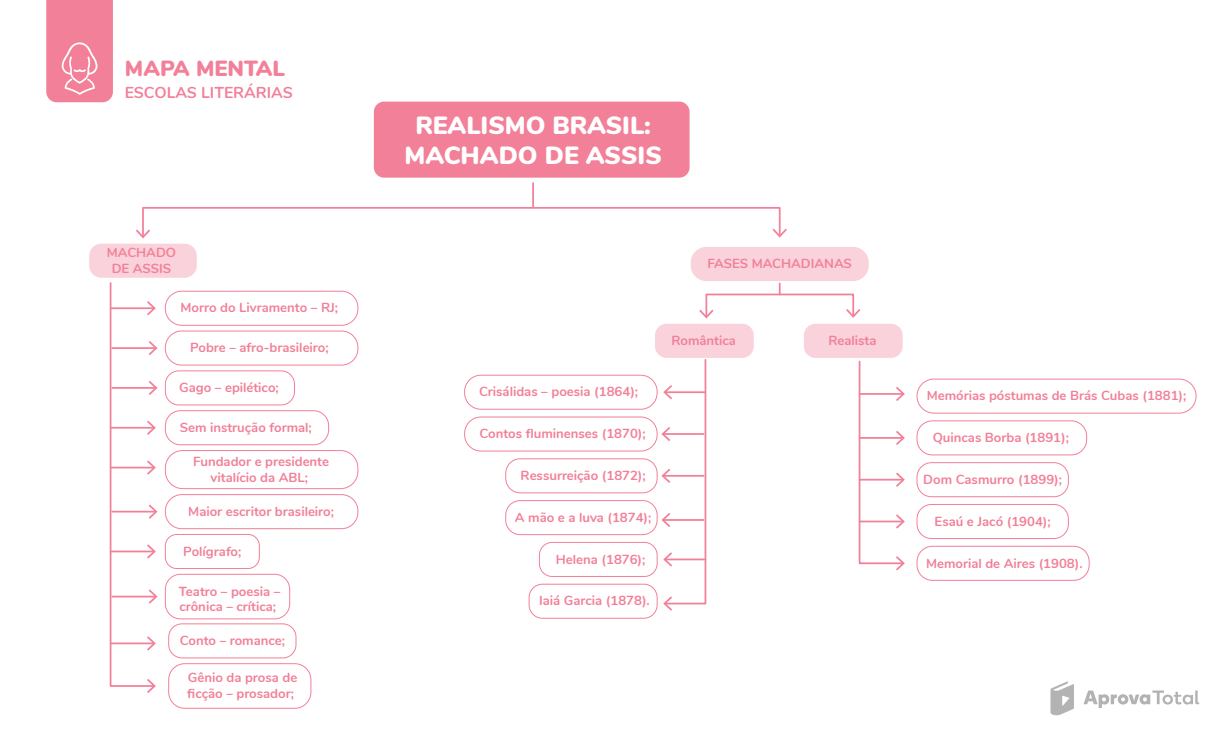
<style>
.page{position:relative;width:1230px;height:740px;background:#fff}
.page>*{position:absolute;margin:0;border:0;box-sizing:border-box;transform-origin:0 0}
.t1{font:900 24.85px/29.8px "Nunito";color:#fff;text-align:center}
.t2{font:900 21.88px "Nunito";color:#f28098}
.t3{font:700 15.75px "Nunito";color:#f28098}
.t4{font:700 13.12px/15.8px "Nunito";color:#f28098;text-align:center}
</style>
<div class="page">
<div style="left:690px;top:247px;width:178px;height:34px;background:#fad2db;border-radius:16px"></div>
<div style="left:655px;top:323px;width:99px;height:34px;background:#fad2db;border-radius:12px"></div>
<div style="left:804px;top:323px;width:98px;height:34px;background:#fad2db;border-radius:12px"></div>
<div style="left:89px;top:243px;width:108px;height:34px;background:#fad2db;border-radius:12px"></div>
<div style="left:374px;top:101px;width:315px;height:76px;background:#f28098;border-radius:10px"></div>
<svg style="left:1083px;top:690px;width:116px;height:17px"></svg>
<svg style="left:1050px;top:681px;width:24px;height:33px"></svg>
<svg style="left:136px;top:207px;width:651px;height:31px"></svg>
<div style="left:165px;top:290px;width:193px;height:35px;border:1px solid #f28098;border-radius:16px"></div>
<div style="left:464px;top:374px;width:193px;height:35px;border:1px solid #f28098;border-radius:16px"></div>
<div style="left:464px;top:416px;width:193px;height:35px;border:1px solid #f28098;border-radius:16px"></div>
<div style="left:505px;top:458px;width:152px;height:35px;border:1px solid #f28098;border-radius:14px"></div>
<div style="left:505px;top:500px;width:152px;height:34px;border:1px solid #f28098;border-radius:14px"></div>
<div style="left:539px;top:541px;width:118px;height:35px;border:1px solid #f28098;border-radius:13px"></div>
<div style="left:528px;top:583px;width:129px;height:35px;border:1px solid #f28098;border-radius:13px"></div>
<div style="left:916px;top:378px;width:280px;height:35px;border:1px solid #f28098;border-radius:17px"></div>
<div style="left:916px;top:420px;width:171px;height:35px;border:1px solid #f28098;border-radius:15px"></div>
<div style="left:916px;top:462px;width:152px;height:35px;border:1px solid #f28098;border-radius:14px"></div>
<div style="left:916px;top:503px;width:152px;height:35px;border:1px solid #f28098;border-radius:14px"></div>
<div style="left:916px;top:545px;width:173px;height:35px;border:1px solid #f28098;border-radius:15px"></div>
<div style="left:165px;top:330px;width:193px;height:35px;border:1px solid #f28098;border-radius:16px"></div>
<div style="left:165px;top:370px;width:130px;height:35px;border:1px solid #f28098;border-radius:13px"></div>
<div style="left:165px;top:410px;width:164px;height:35px;border:1px solid #f28098;border-radius:15px"></div>
<div style="left:165px;top:450px;width:193px;height:38px;border:1px solid #f28098;border-radius:17px"></div>
<div style="left:165px;top:494px;width:193px;height:34px;border:1px solid #f28098;border-radius:16px"></div>
<div style="left:165px;top:533px;width:95px;height:35px;border:1px solid #f28098;border-radius:11px"></div>
<div style="left:165px;top:573px;width:125px;height:46px;border:1px solid #f28098;border-radius:15px"></div>
<div style="left:168px;top:623px;width:128px;height:35px;border:1px solid #f28098;border-radius:13px"></div>
<div style="left:168px;top:662px;width:143px;height:46px;border:1px solid #f28098;border-radius:16px"></div>
<svg style="left:109px;top:282px;width:48px;height:410px"></svg>
<svg style="left:858px;top:360px;width:47px;height:210px"></svg>
<svg style="left:661px;top:359px;width:46px;height:251px"></svg>
<svg style="left:46px;top:0;width:67px;height:102px;background:#f2889e"></svg>
<hr style="left:532px;top:183px;width:2px;height:25px;background:#f28098">
<svg style="left:699px;top:283px;width:161px;height:35px"></svg>
<h2 class="t2" style="left:125px;top:52px;width:162px">MAPA MENTAL</h2>
<p class="t3" style="left:125px;top:80px;width:170px">ESCOLAS LITERÁRIAS</p>
<p class="t4" style="left:107px;top:244px;width:71px">MACHADO<br>DE ASSIS</p>
<p class="t4" style="left:181px;top:299px;width:159px">Morro do Livramento – RJ;</p>
<p class="t4" style="left:190px;top:339px;width:140px">Pobre – afro-brasileiro;</p>
<p class="t4" style="left:179px;top:378px;width:101px">Gago – epilético;</p>
<p class="t4" style="left:180px;top:418px;width:134px">Sem instrução formal;</p>
<p class="t4" style="left:193px;top:452px;width:137px">Fundador e presidente vitalício da ABL;</p>
<p class="t4" style="left:188px;top:502px;width:147px">Maior escritor brasileiro;</p>
<p class="t4" style="left:183px;top:542px;width:60px">Polígrafo;</p>
<p class="t4" style="left:179px;top:582px;width:103px;text-align:left">Teatro – poesia – crônica – crítica;</p>
<p class="t4" style="left:180px;top:631px;width:107px">Conto – romance;</p>
<p class="t4" style="left:187px;top:668px;width:111px;text-align:left">Gênio da prosa de ficção – prosador;</p>
<h1 class="t1" style="left:404px;top:109px;width:259px">REALISMO BRASIL:<br>MACHADO DE ASSIS</h1>
<p class="t4" style="left:707px;top:255px;width:146px">FASES MACHADIANAS</p>
<p class="t4" style="left:479px;top:383px;width:161px">Crisálidas – poesia (1864);</p>
<p class="t4" style="left:479px;top:425px;width:168px">Contos fluminenses (1870);</p>
<p class="t4" style="left:520px;top:466px;width:127px">Ressurreição (1872);</p>
<p class="t4" style="left:515px;top:508px;width:138px">A mão e a luva (1874);</p>
<p class="t4" style="left:556px;top:550px;width:91px">Helena (1876);</p>
<p class="t4" style="left:539px;top:592px;width:112px">Iaiá Garcia (1878).</p>
<p class="t4" style="left:671px;top:331px;width:66px">Romântica</p>
<p class="t4" style="left:828px;top:331px;width:50px">Realista</p>
<p class="t4" style="left:926px;top:387px;width:261px">Memórias póstumas de Brás Cubas (1881);</p>
<p class="t4" style="left:932px;top:428px;width:138px">Quincas Borba (1891);</p>
<p class="t4" style="left:923px;top:470px;width:140px">Dom Casmurro (1899);</p>
<p class="t4" style="left:934px;top:512px;width:118px">Esaú e Jacó (1904);</p>
<p class="t4" style="left:926px;top:554px;width:158px">Memorial de Aires (1908).</p>
</div>
